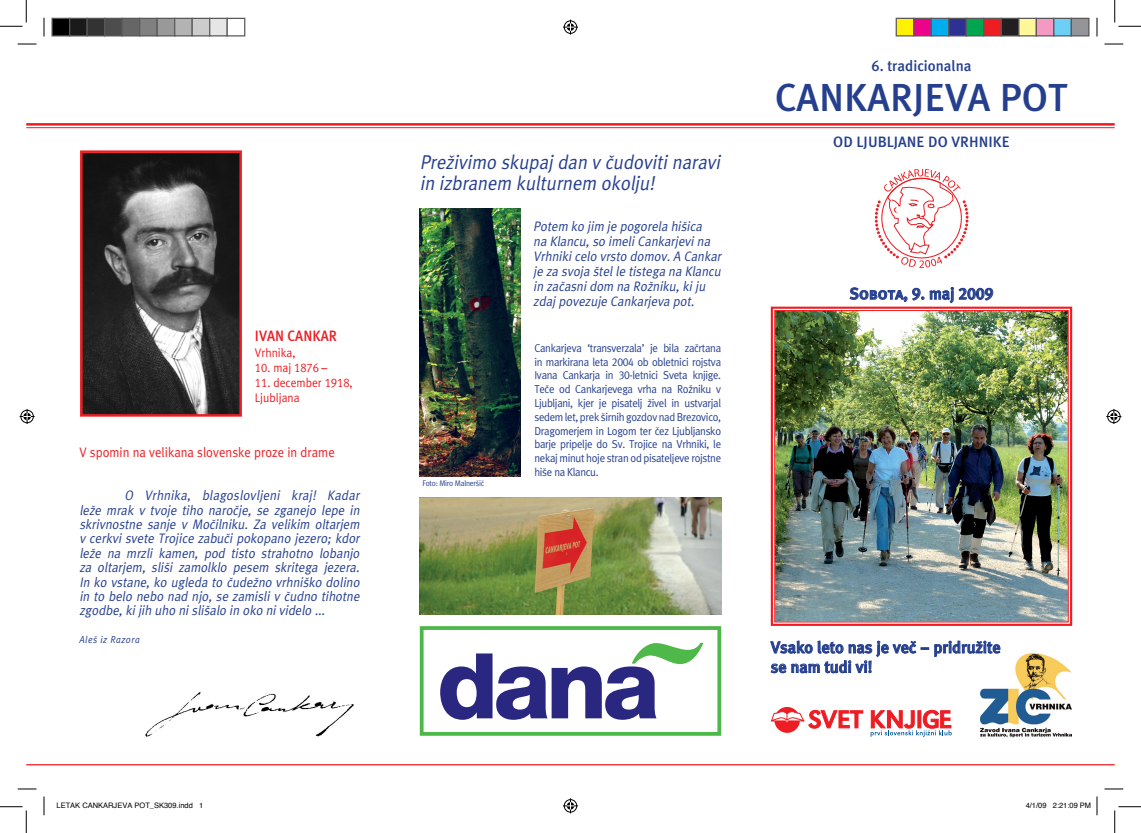
<style>
.page{position:relative;width:1141px;height:833px;background:#fff}
.page>*{position:absolute;margin:0;border:0;box-sizing:border-box;transform-origin:0 0}
.t1{font:39px "Meta CE Md Medium Roman";color:#253f8e}
.t2{font:italic 20px/20.5px "Meta CE Normal Roman";color:#253f8e;scale:.93 1}
.t3{font:16.25px/19.5px "Meta CE Md Medium Roman";color:#253f8e}
.t4{font:16.25px "Meta CE Md Caps Medium Caps";color:#253f8e}
.t5{font:15px "Meta CE Md Medium Roman";color:#253f8e}
.t6{font:15px "Meta CE Md Medium Roman";color:#ee1d23;scale:.93 1}
.t7{font:italic 13.75px/14.4px "Meta CE Normal Roman";color:#253f8e;text-align:justify;scale:.93 1}
.t8{font:13.75px "Meta CE Normal Roman";color:#ee1d23;scale:.93 1}
.t9{font:12.5px/15px "Meta CE Normal Roman";color:#ee1d23;scale:.93 1}
.t10{font:11.5px/13.8px "Meta CE Normal Roman";letter-spacing:-.03em;color:#253f8e;text-align:justify;scale:.94 1}
.t11{font:italic 10px "Meta CEIT Normal";letter-spacing:.05em;color:#253f8e;scale:.93 1}
.t12{font:8.12px "Meta CE Normal Roman";letter-spacing:-.03em;color:#253f8e;scale:.94 1}
.t13{font:7.5px "Helvetica";color:#000}
.s1{font-family:"Meta CE Caps Normal Caps"}
.s2{font-family:"Meta CE Md Medium Roman"}
</style>
<div class="page">
<img style="left:770px;top:306px;width:303px;height:320px">
<div style="left:774px;top:310px;width:294px;height:312px;border:1px solid #ee1d23"></div>
<img style="left:145px;top:692px;width:209px;height:45px">
<svg style="left:26px;top:125px;width:1088px;height:1px"></svg>
<hr style="left:26px;top:123px;width:1088px;height:2px;background:#ee1d23">
<hr style="left:26px;top:127px;width:1088px;height:1px;background:#ee1d23">
<hr style="left:26px;top:763px;width:1088px;height:2px;background:#ee1d23">
<img style="left:980px;top:653px;width:91px;height:85px">
<svg style="left:774px;top:706px;width:25px;height:26px"></svg>
<svg style="left:770px;top:709px;width:93px;height:19px"></svg>
<svg style="left:870px;top:709px;width:81px;height:27px"></svg>
<svg style="left:874px;top:169px;width:94px;height:98px"></svg>
<img style="left:83px;top:153px;width:156px;height:260px">
<div style="left:80px;top:150px;width:162px;height:266px;border:2px solid #ee1d23"></div>
<svg style="left:440px;top:642px;width:263px;height:77px"></svg>
<div style="left:420px;top:625px;width:301px;height:110px;border:4px solid #4cb848"></div>
<svg style="left:849px;top:286px;width:144px;height:17px"></svg>
<svg style="left:770px;top:640px;width:230px;height:33px"></svg>
<img style="left:420px;top:497px;width:301px;height:117px">
<img style="left:420px;top:208px;width:100px;height:267px">
<svg style="left:18px;top:43px;width:18px;height:2px"></svg>
<svg style="left:1104px;top:43px;width:19px;height:2px"></svg>
<svg style="left:18px;top:788px;width:18px;height:1px"></svg>
<svg style="left:1104px;top:788px;width:19px;height:1px"></svg>
<svg style="left:43px;top:18px;width:2px;height:18px"></svg>
<svg style="left:43px;top:796px;width:2px;height:18px"></svg>
<svg style="left:1096px;top:18px;width:1px;height:18px"></svg>
<svg style="left:0;top:0;width:27px;height:27px"></svg>
<svg style="left:0;top:806px;width:27px;height:26px"></svg>
<svg style="left:1114px;top:0;width:26px;height:27px"></svg>
<svg style="left:1114px;top:806px;width:26px;height:26px"></svg>
<svg style="left:563px;top:20px;width:15px;height:15px"></svg>
<svg style="left:563px;top:798px;width:15px;height:14px"></svg>
<svg style="left:20px;top:409px;width:15px;height:15px"></svg>
<svg style="left:1106px;top:409px;width:15px;height:15px"></svg>
<div style="left:52px;top:18px;width:18px;height:18px;background:#000"></div>
<div style="left:51px;top:18px;width:19px;height:18px;border:1px solid #595959"></div>
<div style="left:70px;top:18px;width:17px;height:18px;background:#1a1a1a"></div>
<div style="left:69px;top:18px;width:19px;height:18px;border:1px solid #595959"></div>
<div style="left:87px;top:18px;width:18px;height:18px;background:#333"></div>
<div style="left:86px;top:18px;width:19px;height:18px;border:1px solid #595959"></div>
<div style="left:105px;top:18px;width:17px;height:18px;background:#4d4d4d"></div>
<div style="left:104px;top:18px;width:19px;height:18px;border:1px solid #595959"></div>
<div style="left:122px;top:18px;width:18px;height:18px;background:#666"></div>
<div style="left:121px;top:18px;width:19px;height:18px;border:1px solid #595959"></div>
<div style="left:140px;top:18px;width:17px;height:18px;background:#808080"></div>
<div style="left:139px;top:18px;width:19px;height:18px;border:1px solid #595959"></div>
<div style="left:157px;top:18px;width:18px;height:18px;background:#999"></div>
<div style="left:156px;top:18px;width:19px;height:18px;border:1px solid #595959"></div>
<div style="left:175px;top:18px;width:17px;height:18px;background:#b3b3b3"></div>
<div style="left:174px;top:18px;width:19px;height:18px;border:1px solid #595959"></div>
<div style="left:192px;top:18px;width:18px;height:18px;background:#ccc"></div>
<div style="left:191px;top:18px;width:19px;height:18px;border:1px solid #595959"></div>
<div style="left:210px;top:18px;width:17px;height:18px;background:#e6e6e6"></div>
<div style="left:209px;top:18px;width:19px;height:18px;border:1px solid #595959"></div>
<div style="left:226px;top:18px;width:19px;height:18px;border:1px solid #595959"></div>
<div style="left:896px;top:18px;width:17px;height:18px;background:#fff101"></div>
<div style="left:895px;top:18px;width:19px;height:18px;border:1px solid #595959"></div>
<div style="left:913px;top:18px;width:18px;height:18px;background:#ed028c"></div>
<div style="left:913px;top:18px;width:18px;height:18px;border:1px solid #595959"></div>
<div style="left:931px;top:18px;width:17px;height:18px;background:#00aeef"></div>
<div style="left:930px;top:18px;width:19px;height:18px;border:1px solid #595959"></div>
<div style="left:948px;top:18px;width:18px;height:18px;background:#2e3092"></div>
<div style="left:948px;top:18px;width:18px;height:18px;border:1px solid #595959"></div>
<div style="left:966px;top:18px;width:17px;height:18px;background:#00a54f"></div>
<div style="left:965px;top:18px;width:19px;height:18px;border:1px solid #595959"></div>
<div style="left:983px;top:18px;width:18px;height:18px;background:#ee1d23"></div>
<div style="left:983px;top:18px;width:18px;height:18px;border:1px solid #595959"></div>
<div style="left:1001px;top:18px;width:17px;height:18px;background:#231f20"></div>
<div style="left:1000px;top:18px;width:19px;height:18px;border:1px solid #595959"></div>
<div style="left:1018px;top:18px;width:18px;height:18px;background:#fff79a"></div>
<div style="left:1018px;top:18px;width:18px;height:18px;border:1px solid #595959"></div>
<div style="left:1036px;top:18px;width:17px;height:18px;background:#f499c2"></div>
<div style="left:1035px;top:18px;width:19px;height:18px;border:1px solid #595959"></div>
<div style="left:1053px;top:18px;width:18px;height:18px;background:#6bcff6"></div>
<div style="left:1053px;top:18px;width:18px;height:18px;border:1px solid #595959"></div>
<div style="left:1071px;top:18px;width:17px;height:18px;background:#939598"></div>
<div style="left:1070px;top:18px;width:19px;height:18px;border:1px solid #595959"></div>
<svg style="left:1096px;top:796px;width:1px;height:18px"></svg>
<p class="t5" style="left:871px;top:56px;width:102px">6. tradicionalna</p>
<h1 class="t1" style="left:775px;top:73px;width:294px">CANKARJEVA POT</h1>
<p class="t6" style="left:255px;top:327px;width:90px">IVAN CANKAR</p>
<p class="t9" style="left:255px;top:344px;width:45px">Vrhnika,</p>
<p class="t9" style="left:255px;top:359px;width:80px"><span class="s1">10</span>. maj <span class="s1">1876</span> ---</p>
<p class="t9" style="left:255px;top:374px;width:107px"><span class="s1">11</span>. december <span class="s1">1918</span>,<br>Ljubljana</p>
<p class="t8" style="left:79px;top:443px;width:276px">V spomin na velikana slovenske proze in drame</p>
<p class="t7" style="left:79px;top:488px;width:306px;text-indent:45px">O Vrhnika, blagoslovljeni kraj! Kadar leže mrak v tvoje tiho naročje, se zganejo lepe in skrivnostne sanje v Močilniku. Za velikim oltarjem v cerkvi svete Trojice zabuči pokopano jezero; kdor leže na mrzli kamen, pod tisto strahotno lobanjo za oltarjem, sliši zamolklo pesem skritega jezera.<br>In ko vstane, ko ugleda to čudežno vrhniško dolino in to belo nebo nad njo, se zamisli v čudno tihotne zgodbe,kijih uho nislišalo in oko nividelo ...</p>
<p class="t11" style="left:79px;top:633px;width:66px">Aleš iz Razora</p>
<h2 class="t2" style="left:420px;top:151px;width:329px">Preživimo skupajdan v čudovitinaravi in izbranem kulturnem okolju!</h2>
<p class="t7" style="left:533px;top:218px;width:206px;line-height:15px;text-align:left">Potem ko jim je pogorela hišica na Klancu,so imeliCankarjevina<br>Vrhnikicelo vrsto domov.A Cankar je za svoja štelle tistega na Klancu in začasnidom na Rožniku,kiju zdajpovezuje Cankarjeva pot.</p>
<p class="t12" style="left:422px;top:478px;width:67px">Foto: Miro Malneršič</p>
<p class="t10" style="left:534px;top:340px;width:200px">Cankarjeva ‘transverzala’ je bila začrtana in markirana leta <span class="s1">2004</span> ob obletnici rojstva Ivana Cankarja in <span class="s1">30</span>-letnici Sveta knjige.<br>TeËe od Cankarjevega vrha na Roæniku v Ljubljani, kjer je pisatelj živel in ustvarjal sedem let, prek širnih gozdov nad Brezovico, Dragomerjem in Logom ter čez Ljubljansko barje pripelje do Sv. Trojice na Vrhniki, le nekaj minut hoje stran od pisateljeve rojstne hiše na Klancu.</p>
<p class="t5" style="left:833px;top:133px;width:178px">OD LJUBLJANE DO VRHNIKE</p>
<p class="t4" style="left:849px;top:284px;width:145px">Sobota, 9. <span class="s2">maj</span> 2009</p>
<p class="t3" style="left:770px;top:636px;width:231px">Vsako leto nas je več -- pridružite se nam tudi vi!</p>
<p class="t13" style="left:56px;top:798px;width:148px">LETAK CANKARJEVA POT_SK309.indd 1</p>
<p class="t13" style="left:1025px;top:798px;width:67px">4/1/09 2:21:09 PM</p>
</div>
